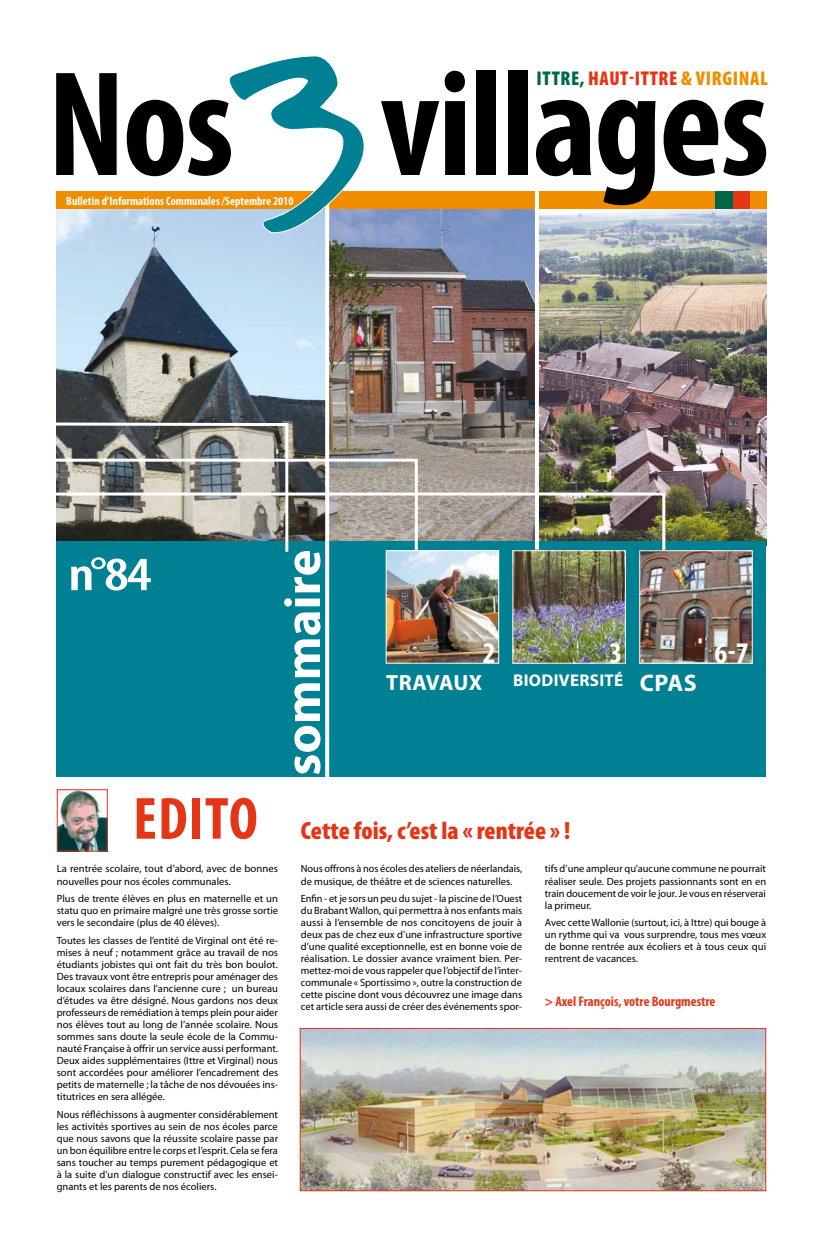
<style>
.page{position:relative;width:823px;height:1248px;background:#fff}
.page>*{position:absolute;margin:0;border:0;box-sizing:border-box;transform-origin:0 0}
.t1{font:700 condensed 151px "Myriad Pro";letter-spacing:-.015em;color:#000}
.t2{font:700 condensed 60px "Myriad Pro";color:#e53517}
.t3{font:700 51px "Myriad Pro";color:#fff}
.t4{font:600 condensed 48px "Myriad Pro";color:#fff;scale:1.25 1}
.t5{font:700 condensed 30px "Myriad Pro";color:#fff}
.t6{font:900 condensed 25px "Myriad Pro";color:#e53517}
.t7{font:700 22px "Myriad Pro";color:#fff}
.t8{font:900 condensed 20px "Myriad Pro";letter-spacing:.03em;color:#e53517}
.t9{font:700 17px "Myriad Pro";letter-spacing:.02em;color:#fff}
.t10{font:700 condensed 14px "Myriad Pro";color:#e53517}
.t11{font:700 condensed 12px "Myriad Pro";color:#fff}
.t12{font:10.5px/12px "Myriad Pro";color:#000;text-align:justify}
.s1{color:#00664a}
.s2{color:#f18e00}
.s3{font-size:24px}
</style>
<div class="page">
<img style="left:57px;top:209px;width:268px;height:212px">
<img style="left:329px;top:209px;width:205px;height:282px">
<img style="left:539px;top:209px;width:226px;height:332px">
<div style="left:57px;top:541px;width:708px;height:235px;background:#008193"></div>
<div style="left:57px;top:192px;width:708px;height:17px;background:#f18e00"></div>
<img style="left:419px;top:491px;width:247px;height:62px">
<svg style="left:56px;top:421px;width:363px;height:133px;background:#828c89"></svg>
<svg style="left:534px;top:191px;width:4px;height:358px"></svg>
<svg style="left:325px;top:234px;width:4px;height:543px"></svg>
<img style="left:387px;top:552px;width:110px;height:109px">
<div style="left:385px;top:550px;width:114px;height:113px;border:1px solid #fff"></div>
<div style="left:731px;top:192px;width:17px;height:17px;background:#e53517"></div>
<div style="left:714px;top:192px;width:17px;height:17px;background:#00664a"></div>
<svg style="left:228px;top:56px;width:137px;height:178px"></svg>
<img style="left:514px;top:552px;width:109px;height:109px">
<div style="left:512px;top:550px;width:113px;height:113px;border:1px solid #fff"></div>
<img style="left:641px;top:552px;width:109px;height:109px">
<div style="left:639px;top:550px;width:113px;height:113px;border:1px solid #fff"></div>
<img style="left:59px;top:791px;width:47px;height:58px">
<div style="left:57px;top:789px;width:51px;height:62px;border:1px solid #e53517"></div>
<img style="left:301px;top:1029px;width:462px;height:160px">
<div style="left:299px;top:1027px;width:466px;height:164px;border:1px solid #e53517"></div>
<h1 class="t1" style="left:47px;top:30px;width:723px">Nos villages</h1>
<h3 class="t8" style="left:536px;top:65px;width:233px"><span class="s1">Ittre,</span> Haut-Ittre <span class="s2">&amp; Virginal</span></h3>
<p class="t11" style="left:66px;top:193px;width:229px">Bulletin d’Informations Communales /Septembre 2010</p>
<h3 class="t4" style="left:68px;top:544px;width:68px">n°84</h3>
<h2 class="t2" style="left:133px;top:781px;width:126px">Edito</h2>
<h3 class="t3" style="left:269px;top:775px;width:228px;rotate:-90deg">SOMMAIRE</h3>
<h3 class="t5" style="left:482px;top:634px;width:14px">2</h3>
<h3 class="t5" style="left:609px;top:634px;width:14px">3</h3>
<h3 class="t5" style="left:714px;top:634px;width:35px">6-7</h3>
<h3 class="t7" style="left:386px;top:668px;width:98px">TRAVAUX</h3>
<h3 class="t9" style="left:513px;top:669px;width:170px">BIODIVERSITÉ <span class="s3">CPAS</span></h3>
<h3 class="t6" style="left:300px;top:814px;width:271px">Cette fois, c’est la « rentrée » !</h3>
<p class="t12" style="left:57px;top:862px;width:222px">La rentrée scolaire, tout d’abord, avec de bonnes nouvelles pour nos écoles communales.</p>
<p class="t12" style="left:57px;top:892px;width:223px">Plus de trente élèves en plus en maternelle et un statu quo en primaire malgré une très grosse sortie vers le secondaire (plus de 40 élèves).</p>
<p class="t12" style="left:57px;top:934px;width:223px">Toutes les classes de l’entité de Virginal ont été re&shy;mises à neuf ; notamment grâce au travail de nos étudiants jobistes qui ont fait du très bon boulot.<br>Des travaux vont être entrepris pour aménager des locaux scolaires dans l’ancienne cure ; un bureau d’études va être désigné. Nous gardons nos deux professeurs de remédiation à temps plein pour aider nos élèves tout au long de l’année scolaire. Nous sommes sans doute la seule école de la Commu&shy;nauté Française à offrir un service aussi performant.<br>Deux aides supplémentaires (Ittre et Virginal) nous sont accordées pour améliorer l’encadrement des petits de maternelle ; la tâche de nos dévouées ins&shy;titutrices en sera allégée.</p>
<p class="t12" style="left:57px;top:1107px;width:223px">Nous réfléchissons à augmenter considérablement les activités sportives au sein de nos écoles parce que nous savons que la réussite scolaire passe par un bon équilibre entre le corps et l’esprit. Cela se fera sans toucher au temps purement pédagogique et à la suite d’un dialogue constructif avec les ensei&shy;gnants et les parents de nos écoliers.</p>
<p class="t12" style="left:300px;top:862px;width:223px">Nous offrons à nos écoles des ateliers de néerlandais, de musique, de théâtre et de sciences naturelles.</p>
<p class="t12" style="left:300px;top:892px;width:223px">Enfin - et je sors un peu du sujet - la piscine de l’Ouest du Brabant Wallon, qui permettra à nos enfants mais aussi à l’ensemble de nos concitoyens de jouir à deux pas de chez eux d’une infrastructure sportive d’une qualité exceptionnelle, est en bonne voie de réalisation. Le dossier avance vraiment bien. Per&shy;mettez-moi de vous rappeler que l’objectif de l’inter&shy;communale « Sportissimo », outre la construction de cette piscine dont vous découvrez une image dans cet article sera aussi de créer des événements spor-</p>
<p class="t12" style="left:544px;top:862px;width:223px">tifs d’une ampleur qu’aucune commune ne pourrait réaliser seule. Des projets passionnants sont en en train doucement de voir le jour. Je vous en réserverai la primeur.</p>
<p class="t12" style="left:544px;top:916px;width:223px">Avec cette Wallonie (surtout, ici, à Ittre) qui bouge à un rythme qui va vous surprendre, tous mes vœux de bonne rentrée aux écoliers et à tous ceux qui rentrent de vacances.</p>
<h3 class="t10" style="left:544px;top:992px;width:172px">&gt; Axel François, votre Bourgmestre</h3>
</div>
